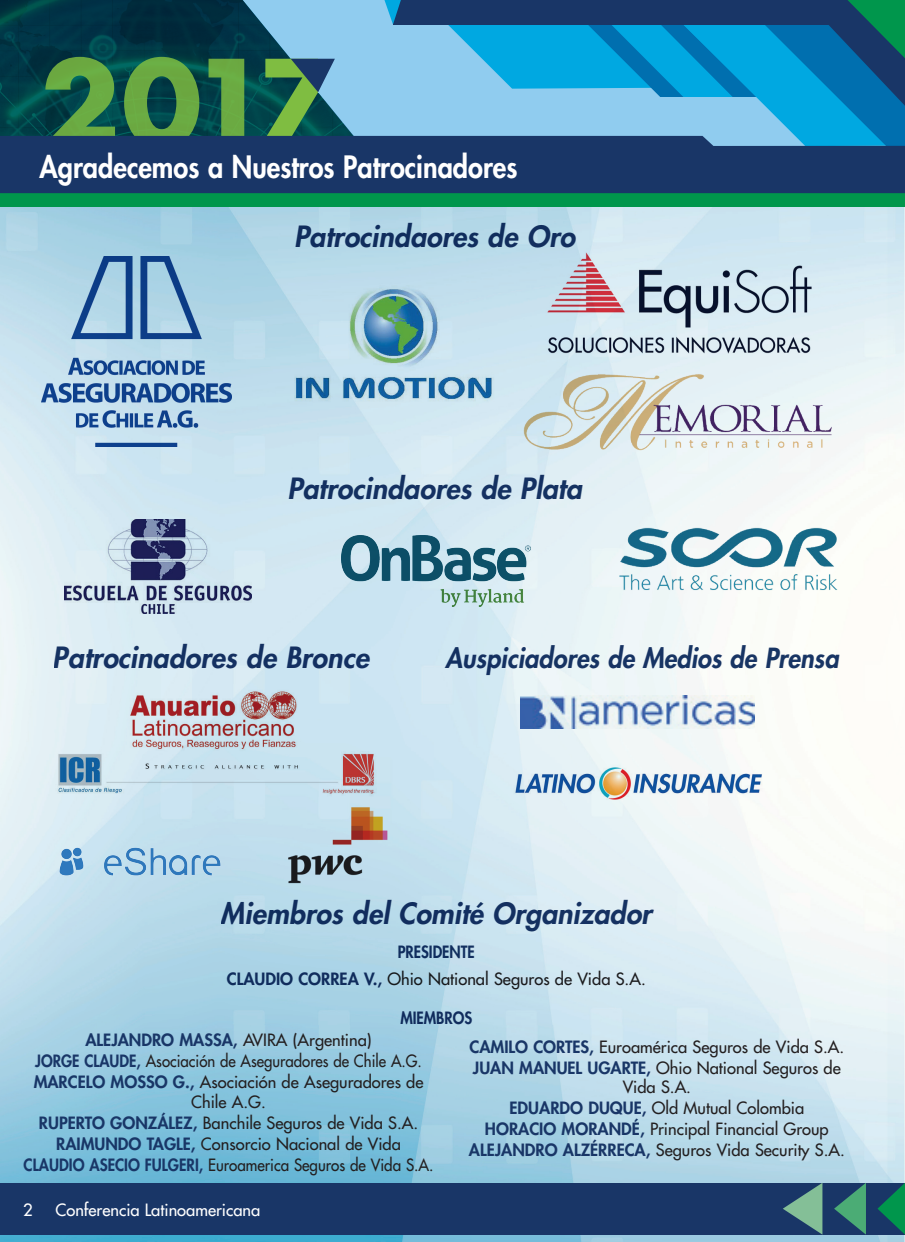
<style>
.page{position:relative;width:905px;height:1242px;background:#fff}
.page>*{position:absolute;margin:0;border:0;box-sizing:border-box;transform-origin:0 0}
.t1{font:700 112.95px "Futura";color:#7fbd41;scale:1.04 1}
.t2{font:800 30px "Futura Std";color:#fff;scale:.9 1}
.t3{font:italic 800 28.5px "Futura Std";color:#193667}
.t4{font:italic 800 27px "Futura Std";color:#193667;scale:.94 1}
.t5{font:500 16.5px/21px "Futura Std";color:#231f20;text-align:center}
.t6{font:500 16.5px "Futura Std";color:#fff}
.t7{font:800 16.5px "Futura Std";color:#193667;scale:.9 1}
.s1{font-weight:800;color:#193667}
</style>
<div class="page">
<img style="left:0;top:207px;width:904px;height:1035px">
<div style="left:0;top:1183px;width:904px;height:52px;background:#193667"></div>
<svg style="left:877px;top:1184px;width:27px;height:50px"></svg>
<svg style="left:834px;top:1183px;width:32px;height:52px"></svg>
<svg style="left:783px;top:1183px;width:39px;height:52px"></svg>
<img style="left:0;top:0;width:36px;height:136px">
<div style="left:0;top:193px;width:904px;height:14px;background:#00964c"></div>
<div style="left:0;top:136px;width:904px;height:57px;background:#193667"></div>
<img style="left:127px;top:684px;width:172px;height:68px">
<img style="left:533px;top:229px;width:299px;height:127px">
<img style="left:65px;top:519px;width:186px;height:94px">
<img style="left:342px;top:535px;width:189px;height:71px">
<img style="left:520px;top:695px;width:234px;height:34px">
<img style="left:502px;top:764px;width:270px;height:39px">
<img style="left:597px;top:510px;width:254px;height:104px">
<img style="left:267px;top:271px;width:251px;height:152px">
<img style="left:503px;top:356px;width:348px;height:113px">
<img style="left:56px;top:752px;width:320px;height:44px">
<img style="left:41px;top:257px;width:190px;height:190px">
<img style="left:278px;top:797px;width:115px;height:92px">
<svg style="left:36px;top:0;width:869px;height:189px;background:#286c92"></svg>
<img style="left:40px;top:827px;width:200px;height:68px">
<h1 class="t1" style="left:40px;top:24px;width:288px">2017</h1>
<h2 class="t2" style="left:40px;top:148px;width:532px">Agradecemos a Nuestros Patrocinadores</h2>
<h3 class="t3" style="left:294px;top:218px;width:282px">Patrocindaores de Oro</h3>
<h3 class="t3" style="left:287px;top:470px;width:296px">Patrocindaores de Plata</h3>
<h3 class="t3" style="left:53px;top:640px;width:317px">Patrocinadores de Bronce</h3>
<h3 class="t4" style="left:445px;top:641px;width:420px">Auspiciadores de Medios de Prensa</h3>
<h3 class="t3" style="left:221px;top:895px;width:432px">Miembros del Comité Organizador</h3>
<p class="t5" style="left:227px;top:939px;width:420px;line-height:27px"><span class="s1">PRESIDENTE<br>CLAUDIO CORREA V.,</span> Ohio National Seguros de Vida S.A.</p>
<p class="t7" style="left:400px;top:1007px;width:81px">MIEMBROS</p>
<p class="t5" style="left:34px;top:1030px;width:391px"><span class="s1">ALEJANDRO MASSA,</span> AVIRA (Argentina)<br><span class="s1">JORGE CLAUDE,</span> Asociación de Aseguradores de Chile A.G.<br><span class="s1">MARCELO MOSSO G.,</span> Asociación de Aseguradores de</p>
<p class="t5" style="left:24px;top:1091px;width:411px">Chile A.G.<br><span class="s1">RUPERTO GONZÁLEZ,</span> Banchile Seguros de Vida S.A.<br><span class="s1">RAIMUNDO TAGLE,</span> Consorcio Nacional de Vida<br><span class="s1">CLAUDIO ASECIO FULGERI,</span> Euroamerica Seguros de Vida S.A.</p>
<p class="t6" style="left:23px;top:1200px;width:11px">2</p>
<p class="t6" style="left:56px;top:1199px;width:206px">Conferencia Latinoamericana</p>
<p class="t5" style="left:469px;top:1036px;width:376px;text-align:left"><span class="s1">CAMILO CORTES,</span> Euroamérica Seguros de Vida S.A.<br><span class="s1">JUAN MANUEL UGARTE,</span> Ohio National Seguros de</p>
<p class="t5" style="left:469px;top:1077px;width:377px">Vida S.A.<br><span class="s1">EDUARDO DUQUE,</span> Old Mutual Colombia<br><span class="s1">HORACIO MORANDÉ,</span> Principal Financial Group <span class="s1">ALEJANDRO ALZÉRRECA,</span> Seguros Vida Security S.A.</p>
</div>
